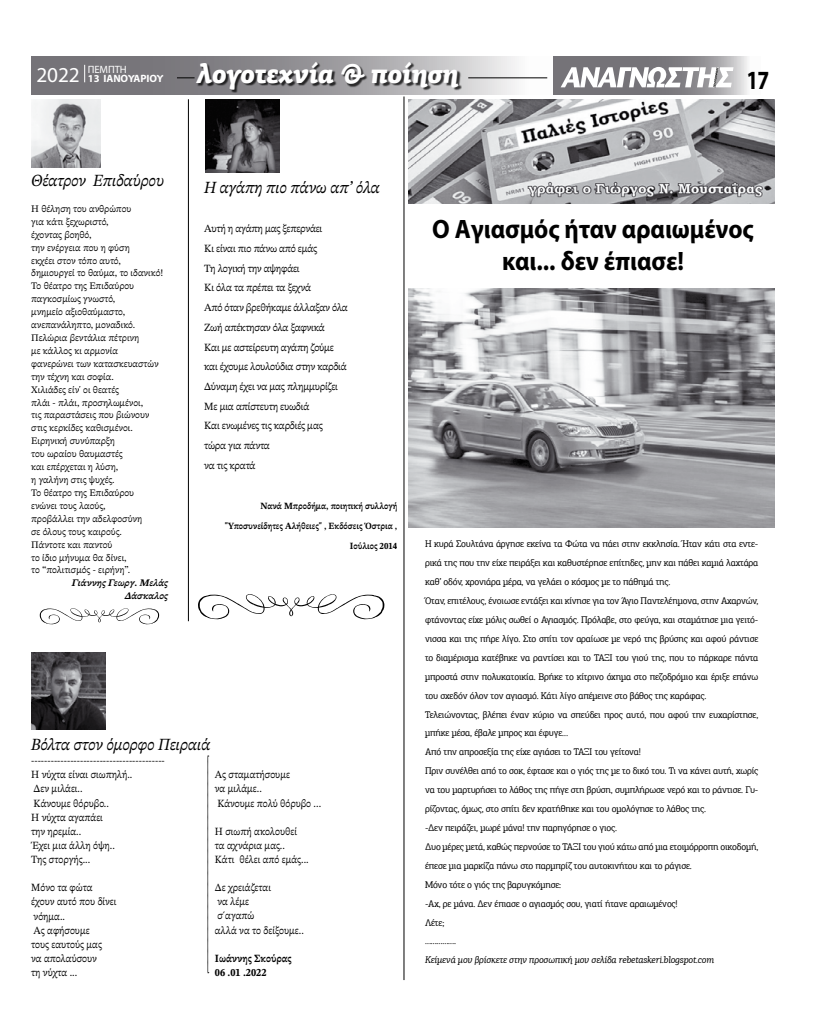
<style>
.page{position:relative;width:823px;height:1035px;background:#fff}
.page>*{position:absolute;margin:0;border:0;box-sizing:border-box;transform-origin:0 0}
.t1{font:700 26.7px/31.8px "Myriad Pro";color:#000;text-align:center;scale:.92 1}
.t2{font:italic 900 26.7px "PF Agora Slab Pro";letter-spacing:-.02em;color:#fff;scale:.92 1}
.t3{font:700 26.3px "Myriad Pro";color:#000;scale:.81 1}
.t4{font:italic 17px "STIX Two Text";color:#000;scale:.94 1}
.t5{font:11px/14.1px "STIX Two Text";color:#000;scale:.94 1}
.t6{font:11px/19.7px "STIX Two Text";letter-spacing:-.02em;color:#000}
.t7{font:700 11px/14.1px "STIX Two Text";color:#000;scale:.94 1}
.t8{font:700 10.6px/9.4px "Myriad Pro";letter-spacing:-.01em;color:#fff}
.t9{font:10px/12.9px "STIX Two Text";color:#000}
.t10{font:italic 700 10px/12.9px "STIX Two Text";color:#000;text-align:right}
.t11{font:9.7px/18.9px "PF Agora Slab Pro";letter-spacing:-.02em;color:#000}
.t12{font:italic 9.7px "PF Agora Slab Pro";letter-spacing:-.02em;color:#000}
.t13{font:700 9.5px/20.3px "STIX Two Text";color:#000;text-align:right;scale:.94 1}
.s1{font-weight:400}
.s2{font-weight:400;font-size:21.3px}
</style>
<div class="page">
<svg style="left:556px;top:57px;width:192px;height:38px;background:#8f8e92"></svg>
<svg style="left:31px;top:57px;width:525px;height:38px;background:#9e9da0"></svg>
<svg style="left:560px;top:67px;width:173px;height:20px"></svg>
<svg style="left:84px;top:65px;width:1px;height:17px"></svg>
<hr style="left:468px;top:78px;width:79px;height:1px;background:#000">
<svg style="left:177px;top:78px;width:17px;height:1px"></svg>
<img style="left:408px;top:99px;width:366px;height:104px">
<div style="left:197px;top:62px;width:264px;height:31px;background:#000;opacity:.75"></div>
<hr style="left:188px;top:99px;width:1px;height:522px;background:#000">
<hr style="left:403px;top:96px;width:1px;height:884px;background:#000">
<img style="left:31px;top:99px;width:69px;height:68px">
<img style="left:205px;top:99px;width:74px;height:73px">
<svg style="left:207px;top:756px;width:2px;height:217px"></svg>
<img style="left:31px;top:652px;width:74px;height:77px">
<svg style="left:40px;top:608px;width:119px;height:16px"></svg>
<svg style="left:198px;top:594px;width:186px;height:25px"></svg>
<img style="left:408px;top:288px;width:366px;height:240px">
<p class="t8" style="left:37px;top:64px;width:128px;text-indent:51px"><span class="s1">ΠΕΜΠΤΗ<br></span><span class="s2">2022</span> 13 ΙΑΝΟΥΑΡΙΟΥ</p>
<h1 class="t2" style="left:196px;top:56px;width:286px">λογοτεχνία &amp; ποίηση</h1>
<h2 class="t3" style="left:746px;top:63px;width:29px">17</h2>
<h3 class="t4" style="left:31px;top:168px;width:143px">Θέατρον Επιδαύρου</h3>
<p class="t9" style="left:31px;top:202px;width:133px">Η θέληση του ανθρώπου<br>για κάτι ξεχωριστό,<br>έχοντας βοηθό,<br>την ενέργεια που η φύση<br>εκχέει στον τόπο αυτό, δημιουργεί το θαύμα, το ιδανικό!<br>Το θέατρο της Επιδαύρου παγκοσμίως γνωστό,<br>μνημείο αξιοθαύμαστο, ανεπανάληπτο, μοναδικό.<br>Πελώρια βεντάλια πέτρινη<br>με κάλλος κι αρμονία<br>φανερώνει των κατασκευαστών την τέχνη και σοφία.<br>Χιλιάδες είν΄ οι θεατές<br>πλάι - πλάι, προσηλωμένοι,<br>τις παραστάσεις που βιώνουν στις κερκίδες καθισμένοι.<br>Ειρηνική συνύπαρξη<br>του ωραίου θαυμαστές<br>και επέρχεται η λύση,<br>η γαλήνη στις ψυχές.<br>Το θέατρο της Επιδαύρου<br>ενώνει τους λαούς,<br>προβάλλει την αδελφοσύνη<br>σε όλους τους καιρούς.<br>Πάντοτε και παντού<br>το ίδιο μήνυμα θα δίνει,<br>το “πολιτισμός - ειρήνη”.</p>
<p class="t10" style="left:72px;top:577px;width:98px">Γιάννης Γεωργ. Μελάς<br>Δάσκαλος</p>
<h3 class="t4" style="left:204px;top:175px;width:188px">Η αγάπη πιο πάνω απ’ όλα</h3>
<p class="t6" style="left:204px;top:219px;width:145px">Αυτή η αγάπη μας ξεπερνάει<br>Κι είναι πιο πάνω από εμάς<br>Τη λογική την αψηφάει<br>Κι όλα τα πρέπει τα ξεχνά<br>Από όταν βρεθήκαμε άλλαξαν όλα<br>Ζωή απέκτησαν όλα ξαφνικά<br>Και με αστείρευτη αγάπη ζούμε και έχουμε λουλούδια στην καρδιά<br>Δύναμη έχει να μας πλημμυρίζει<br>Με μια απίστευτη ευωδιά<br>Και ενωμένες τις καρδιές μας<br>τώρα για πάντα<br>να τις κρατά</p>
<p class="t13" style="left:225px;top:495px;width:185px">Νανά Μπροδήμα, ποιητική συλλογή "Υποσυνείδητες Αλήθειες" , Εκδόσεις Όστρια ,<br>Ιούλιος 2014</p>
<h3 class="t4" style="left:31px;top:732px;width:192px">Βόλτα στον όμορφο Πειραιά</h3>
<p class="t5" style="left:31px;top:753px;width:144px">-----------------------------------------<br>Η νύχτα είναι σιωπηλή..<br>Δεν μιλάει..<br>Κάνουμε θόρυβο..<br>Η νύχτα αγαπάει<br>την ηρεμία..<br>Έχει μια άλλη όψη..<br>Της στοργής...</p>
<p class="t5" style="left:31px;top:880px;width:92px">Μόνο τα φώτα έχουν αυτό που δίνει νόημα..<br>Ας αφήσουμε<br>τους εαυτούς μας<br>να απολαύσουν<br>τη νύχτα ...</p>
<p class="t5" style="left:215px;top:767px;width:115px">Ας σταματήσουμε<br>να μιλάμε..<br>Κάνουμε πολύ θόρυβο ...</p>
<p class="t5" style="left:215px;top:824px;width:101px">Η σιωπή ακολουθεί τα αχνάρια μας..<br>Κάτι θέλει από εμάς...</p>
<p class="t5" style="left:215px;top:880px;width:96px">Δε χρειάζεται<br>να λέμε<br>σ´αγαπώ<br>αλλά να το δείξουμε..</p>
<p class="t7" style="left:215px;top:951px;width:83px">Ιωάννης Σκούρας<br>06 .01 .2022</p>
<h1 class="t1" style="left:432px;top:212px;width:351px">Ο Αγιασμός ήταν αραιωμένος και... δεν έπιασε!</h1>
<p class="t11" style="left:425px;top:534px;width:335px">Η κυρά Σουλτάνα άργησε εκείνα τα Φώτα να πάει στην εκκλησία. Ήταν κάτι στα εντε&shy;ρικά της που την είχε πειράξει και καθυστέρησε επίτηδες, μην και πάθει καμιά λαχτάρα καθ’ οδόν, χρονιάρα μέρα, να γελάει ο κόσμος με το πάθημά της.<br>Όταν, επιτέλους, ένοιωσε εντάξει και κίνησε για τον Άγιο Παντελέημονα, στην Αχαρνών, φτάνοντας είχε μόλις σωθεί ο Αγιασμός. Πρόλαβε, στο φεύγα, και σταμάτησε μια γειτό&shy;νισσα και της πήρε λίγο. Στο σπίτι τον αραίωσε με νερό της βρύσης και αφού ράντισε το διαμέρισμα κατέβηκε να ραντίσει και το ΤΑΞΙ του γιού της, που το πάρκαρε πάντα μπροστά στην πολυκατοικία. Βρήκε το κίτρινο όχημα στο πεζοδρόμιο και έριξε επάνω του σχεδόν όλον τον αγιασμό. Κάτι λίγο απέμεινε στο βάθος της καράφας.<br>Τελειώνοντας, βλέπει έναν κύριο να σπεύδει προς αυτό, που αφού την ευχαρίστησε, μπήκε μέσα, έβαλε μπρος και έφυγε…<br>Από την απροσεξία της είχε αγιάσει το ΤΑΞΙ του γείτονα!<br>Πριν συνέλθει από το σοκ, έφτασε και ο γιός της με το δικό του. Τι να κάνει αυτή, χωρίς να του μαρτυρήσει το λάθος της πήγε στη βρύση, συμπλήρωσε νερό και το ράντισε. Γυ&shy;ρίζοντας, όμως, στο σπίτι δεν κρατήθηκε και του ομολόγησε το λάθος της.<br>-Δεν πειράζει, μωρέ μάνα! την παρηγόρησε ο γιος.<br>Δυο μέρες μετά, καθώς περνούσε το ΤΑΞΙ του γιού κάτω από μια ετοιμόρροπη οικοδομή, έπεσε μια μαρκίζα πάνω στο παρμπρίζ του αυτοκινήτου και το ράγισε.<br>Μόνο τότε ο γιός της βαρυγκόμησε:<br>-Αχ, ρε μάνα. Δεν έπιασε ο αγιασμός σου, γιατί ήτανε αραιωμένος!<br>Λέτε;<br>…………….</p>
<p class="t12" style="left:425px;top:954px;width:290px">Κείμενά μου βρίσκετε στην προσωπική μου σελίδα rebetaskeri.blogspot.com</p>
</div>
